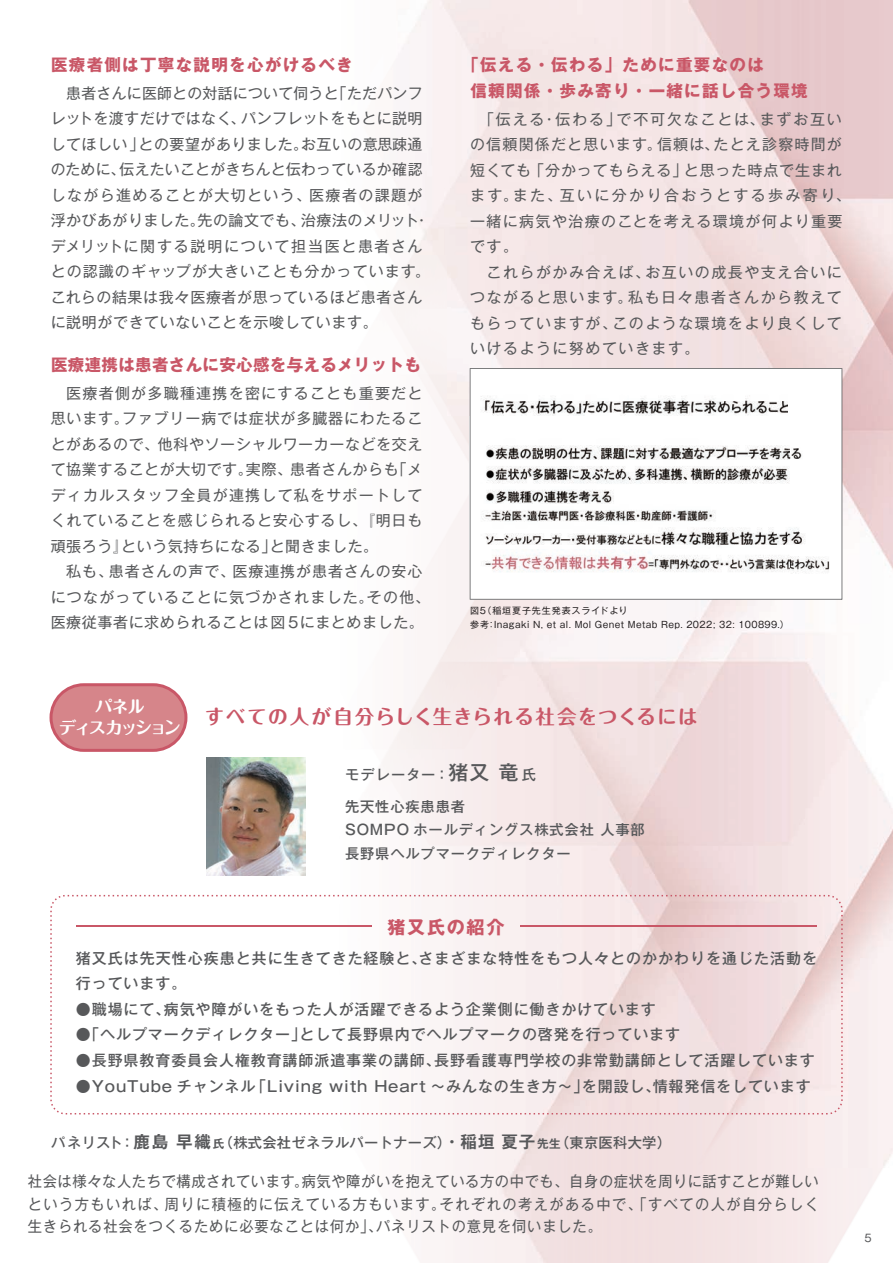
<style>
.page{position:relative;width:893px;height:1263px;background:#fff}
.page>*{position:absolute;margin:0;border:0;box-sizing:border-box;transform-origin:0 0}
.t1{font:19.5px "Maru Fo Pro Bold 90 pv RKSJ H";letter-spacing:.07em;color:#c95767}
.t2{font:18px "Gothic MB101 Bold 83 pv RKSJ H";letter-spacing:.1em;color:#c95767}
.t3{font:17.1px/20.5px "Maru Fo Pro Bold 90 pv RKSJ H";letter-spacing:-.12em;color:#fff;text-align:center}
.t4{font:16.5px/25.5px "Gothic MB101 Bold 83 pv RKSJ H";letter-spacing:.08em;color:#c95767}
.t5{font:16.5px "Gothic MB101 Bold 83 pv RKSJ H";letter-spacing:.02em;color:#c95767}
.t6{font:15px/25.5px "Gothic MB101 reg 83 pv RKSJ H";letter-spacing:.03em;color:#57585a}
.t7{font:15px/25.5px "Gothic MB101 reg 83 pv RKSJ H";letter-spacing:.06em;color:#57585a;text-align:justify}
.t8{font:15px/25.5px "Gothic MB101 Med 83 pv RKSJ H";letter-spacing:.06em;color:#57585a}
.t9{font:15px/25.5px "Gothic MB101 reg 83 pv RKSJ H";letter-spacing:.1em;color:#57585a}
.t10{font:15px/22.5px "Gothic MB101 reg 83 pv RKSJ H";letter-spacing:.06em;color:#57585a;text-align:justify;scale:.95 1}
.t11{font:14.25px/31.2px "Gothic MB101 Med 83 pv RKSJ H";letter-spacing:.06em;color:#57585a}
.t12{font:14.25px "Gothic MB101 Med 83 pv RKSJ H";letter-spacing:.02em;color:#57585a}
.t13{font:10.5px "Gothic MB101 reg 83 pv RKSJ H";color:#57585a}
.t14{font:9px/13.5px "Gothic MB101 reg 83 pv RKSJ H";letter-spacing:.04em;color:#231f20}
.s1{font-size:19.95px}
.s2{font-family:"Gothic MB101 De B 83 pv RKSJ H";font-size:16.5px}
.s3{font-family:"Gothic MB101 De B 83 pv RKSJ H";font-size:11.55px}
</style>
<div class="page">
<img style="left:447px;top:255px;width:446px;height:161px">
<img style="left:140px;top:255px;width:307px;height:1008px">
<img style="left:804px;top:416px;width:89px;height:847px">
<img style="left:446px;top:416px;width:51px;height:847px">
<svg style="left:50px;top:683px;width:137px;height:69px;background:#d88d92"></svg>
<svg style="left:470px;top:368px;width:372px;height:232px"></svg>
<svg style="left:50px;top:895px;width:793px;height:219px"></svg>
<hr style="left:76px;top:925px;width:296px;height:2px;background:#c95767">
<hr style="left:520px;top:925px;width:297px;height:2px;background:#c95767">
<img style="left:206px;top:757px;width:100px;height:118px">
<p class="t4" style="left:51px;top:55px;width:303px">医療者側は丁寧な説明を心がけるべき</p>
<p class="t6" style="left:51px;top:83px;width:381px;text-indent:16px">患者さんに医師との対話について伺うと「ただパンフレットを渡すだけではなく、パンフレットをもとに説明してほしい」との要望がありました。お互いの意思疎通のために、伝えたいことがきちんと伝わっているか確認しながら進めることが大切という、医療者の課題が浮かびあがりました。先の論文でも、治療法のメリット・デメリットに関する説明について担当医と患者さんとの認識のギャップが大きいことも分かっています。これらの結果は我々医療者が思っているほど患者さんに説明ができていないことを示唆しています。</p>
<p class="t5" style="left:51px;top:358px;width:371px">医療連携は患者さんに安心感を与えるメリットも</p>
<p class="t7" style="left:51px;top:382px;width:373px">　医療者側が多職種連携を密にすることも重要だと思います。ファブリー病では症状が多臓器にわたることがあるので、他科やソーシャルワーカーなどを交えて協業することが大切です。実際、患者さんからも「メディカルスタッフ全員が連携して私をサポートしてくれていることを感じられると安心するし、『明日も頑張ろう』という気持ちになる」と聞きました。</p>
<p class="t7" style="left:51px;top:561px;width:381px;text-align:center">私も、患者さんの声で、医療連携が患者さんの安心<br>につながっていることに気づかされました。その他、医療従事者に求められることは図5にまとめました。</p>
<p class="t4" style="left:470px;top:55px;width:339px;text-indent:-8px">「伝える・伝わる」ために重要なのは<br>信頼関係・歩み寄り・一緒に話し合う環境</p>
<p class="t9" style="left:470px;top:109px;width:382px;text-indent:9px">「伝える・伝わる」で不可欠なことは、まずお互いの信頼関係だと思います。信頼は、たとえ診察時間が短くても「分かってもらえる」と思った時点で生まれます。また、互いに分かり合おうとする歩み寄り、一緒に病気や治療のことを考える環境が何より重要です。<br>　これらがかみ合えば、お互いの成長や支え合いにつながると思います。私も日々患者さんから教えてもらっていますが、このような環境をより良くしていけるように努めていきます。</p>
<p class="t14" style="left:470px;top:605px;width:320px">図5（稲垣夏子先生発表スライドより<br>参考：Inagaki N, et al. Mol Genet Metab Rep. 2022; 32: 100899.）</p>
<p class="t3" style="left:59px;top:699px;width:123px">パネル<br>ディスカッション</p>
<h1 class="t1" style="left:205px;top:710px;width:494px">すべての人が自分らしく生きられる社会をつくるには</h1>
<p class="t11" style="left:345px;top:761px;width:192px">モデレーター：<span class="s1">猪又 竜</span>氏先天性心疾患患者</p>
<p class="t11" style="left:345px;top:820px;width:301px;line-height:23.9px">SOMPO ホールディングス株式会社 人事部長野県ヘルプマークディレクター</p>
<p class="t2" style="left:387px;top:920px;width:118px">猪又氏の紹介</p>
<p class="t8" style="left:76px;top:948px;width:743px">猪又氏は先天性心疾患と共に生きてきた経験と、さまざまな特性をもつ人々とのかかわりを通じた活動を行っています。</p>
<p class="t8" style="left:76px;top:999px;width:581px">●職場にて、病気や障がいをもった人が活躍できるよう企業側に働きかけています</p>
<p class="t8" style="left:76px;top:1024px;width:606px">●「ヘルプマークディレクター」として長野県内でヘルプマークの啓発を行っています</p>
<p class="t8" style="left:76px;top:1050px;width:740px">●長野県教育委員会人権教育講師派遣事業の講師、長野看護専門学校の非常勤講師として活躍しています</p>
<p class="t8" style="left:76px;top:1075px;width:736px">●YouTube チャンネル「Living with Heart ～みんなの生き方～」を開設し、情報発信をしています</p>
<p class="t12" style="left:51px;top:1137px;width:621px">パネリスト：<span class="s2">鹿島早織</span><span class="s3">氏</span>（株式会社ゼネラルパートナーズ）<span class="s2">・稲垣夏子</span><span class="s3">先生</span>（東京医科大学）</p>
<p class="t10" style="left:28px;top:1172px;width:834px">社会は様々な人たちで構成されています。病気や障がいを抱えている方の中でも、自身の症状を周りに話すことが難しいという方もいれば、周りに積極的に伝えている方もいます。それぞれの考えがある中で、「すべての人が自分らしく生きられる社会をつくるために必要なことは何か」、パネリストの意見を伺いました。</p>
<p class="t13" style="left:864px;top:1234px;width:9px">5</p>
</div>
